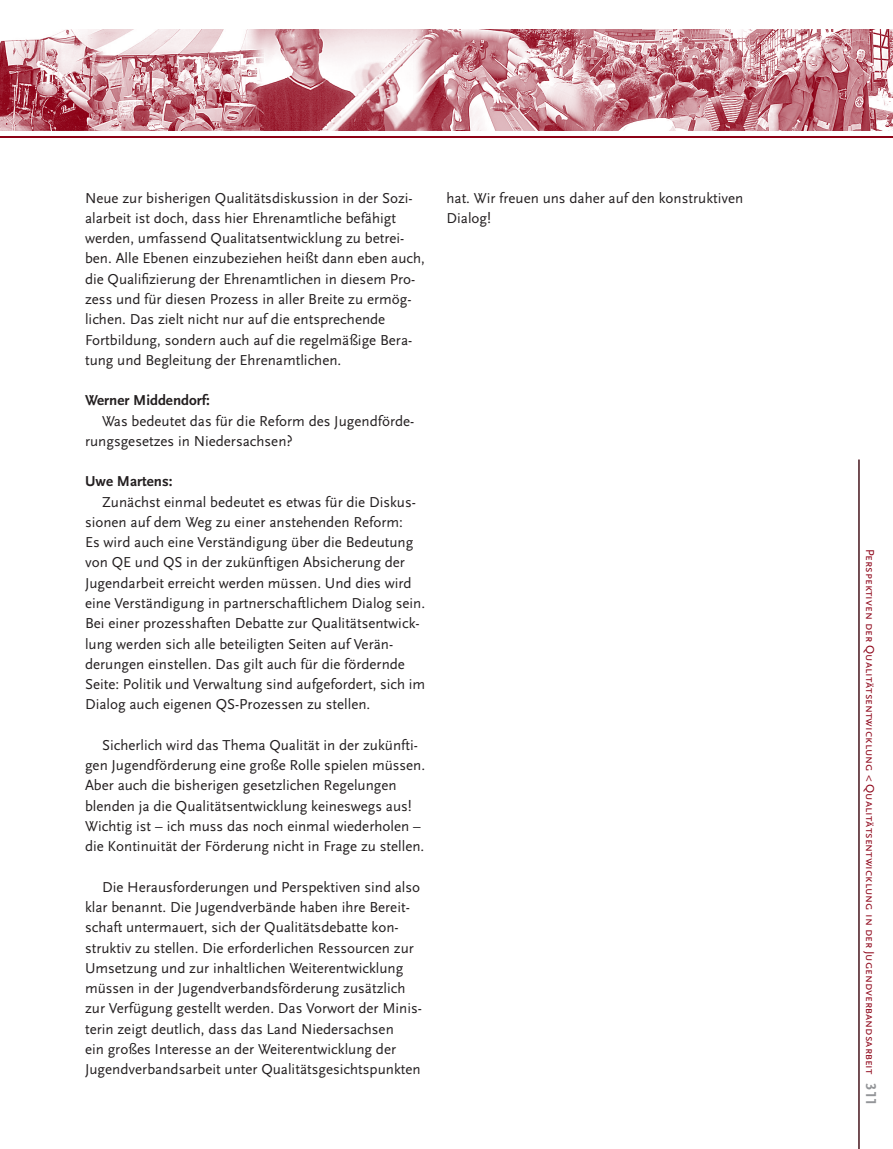
<style>
.page{position:relative;width:893px;height:1149px;background:#fff}
.page>*{position:absolute;margin:0;border:0;box-sizing:border-box;transform-origin:0 0}
.t1{font:15px/20.2px "Scala Sans";color:#231f20}
.t2{font:700 15px "Scala Sans";color:#231f20}
.t3{font:700 15px "Scala Sans Figures";color:#939598}
.t4{font:12px "Scala Sans Caps";color:#8c0015}
</style>
<div class="page">
<hr style="left:859px;top:459px;width:1px;height:689px;background:#231f20">
<hr style="left:0;top:136px;width:893px;height:2px;background:#8c0015">
<img style="left:0;top:29px;width:893px;height:102px">
<p class="t1" style="left:85px;top:188px;width:341px">Neue zur bisherigen Qualitätsdiskussion in der Sozi&shy;alarbeit ist doch, dass hier Ehrenamtliche befähigt werden, umfassend Qualitatsentwicklung zu betrei&shy;ben. Alle Ebenen einzubeziehen heißt dann eben auch, die Qualifizierung der Ehrenamtlichen in diesem Pro&shy;zess und für diesen Prozess in aller Breite zu ermög&shy;lichen. Das zielt nicht nur auf die entsprechende Fortbildung, sondern auch auf die regelmäßige Bera&shy;tung und Begleitung der Ehrenamtlichen.</p>
<p class="t2" style="left:85px;top:392px;width:126px">Werner Middendorf:</p>
<p class="t1" style="left:102px;top:411px;width:314px">Was bedeutet das für die Reform des Jugendförde-</p>
<p class="t1" style="left:85px;top:431px;width:209px">rungsgesetzes in Niedersachsen?</p>
<p class="t2" style="left:85px;top:473px;width:89px">Uwe Martens:</p>
<p class="t1" style="left:102px;top:492px;width:315px">Zunächst einmal bedeutet es etwas für die Diskus-</p>
<p class="t1" style="left:85px;top:512px;width:319px">sionen auf dem Weg zu einer anstehenden Reform:</p>
<p class="t1" style="left:85px;top:532px;width:330px">Es wird auch eine Verständigung über die Bedeutung</p>
<p class="t1" style="left:85px;top:552px;width:321px">von QE und QS in der zukünftigen Absicherung der</p>
<p class="t1" style="left:85px;top:573px;width:328px">Jugendarbeit erreicht werden müssen. Und dies wird</p>
<p class="t1" style="left:85px;top:593px;width:342px">eine Verständigung in partnerschaftlichem Dialog sein.</p>
<p class="t1" style="left:85px;top:613px;width:336px">Bei einer prozesshaften Debatte zur Qualitätsentwick-</p>
<p class="t1" style="left:85px;top:633px;width:310px">lung werden sich alle beteiligten Seiten auf Verän-</p>
<p class="t1" style="left:85px;top:654px;width:321px">derungen einstellen. Das gilt auch für die fördernde</p>
<p class="t1" style="left:85px;top:674px;width:342px">Seite: Politik und Verwaltung sind aufgefordert, sich im</p>
<p class="t1" style="left:85px;top:694px;width:287px">Dialog auch eigenen QS-Prozessen zu stellen.</p>
<p class="t1" style="left:85px;top:735px;width:342px;text-indent:17px">Sicherlich wird das Thema Qualität in der zukünfti&shy;gen Jugendförderung eine große Rolle spielen müssen.<br>Aber auch die bisherigen gesetzlichen Regelungen blenden ja die Qualitätsentwicklung keineswegs aus!<br>Wichtig ist – ich muss das noch einmal wiederholen – die Kontinuität der Förderung nicht in Frage zu stellen.</p>
<p class="t1" style="left:85px;top:876px;width:338px;text-indent:17px">Die Herausforderungen und Perspektiven sind also klar benannt. Die Jugendverbände haben ihre Bereit&shy;schaft untermauert, sich der Qualitätsdebatte kon&shy;struktiv zu stellen. Die erforderlichen Ressourcen zur Umsetzung und zur inhaltlichen Weiterentwicklung müssen in der Jugendverbandsförderung zusätzlich zur Verfügung gestellt werden. Das Vorwort der Minis&shy;terin zeigt deutlich, dass das Land Niedersachsen<br>ein großes Interesse an der Weiterentwicklung der Jugendverbandsarbeit unter Qualitätsgesichtspunkten</p>
<p class="t1" style="left:446px;top:188px;width:298px">hat. Wir freuen uns daher auf den konstruktiven<br>Dialog!</p>
<p class="t4" style="left:877px;top:548px;width:527px;rotate:90deg">Perspektiven der Qualitätsentwicklung &lt; Qualitätsentwicklung in der Jugendverbandsarbeit</p>
<p class="t3" style="left:877px;top:1082px;width:24px;rotate:90deg">311</p>
</div>
